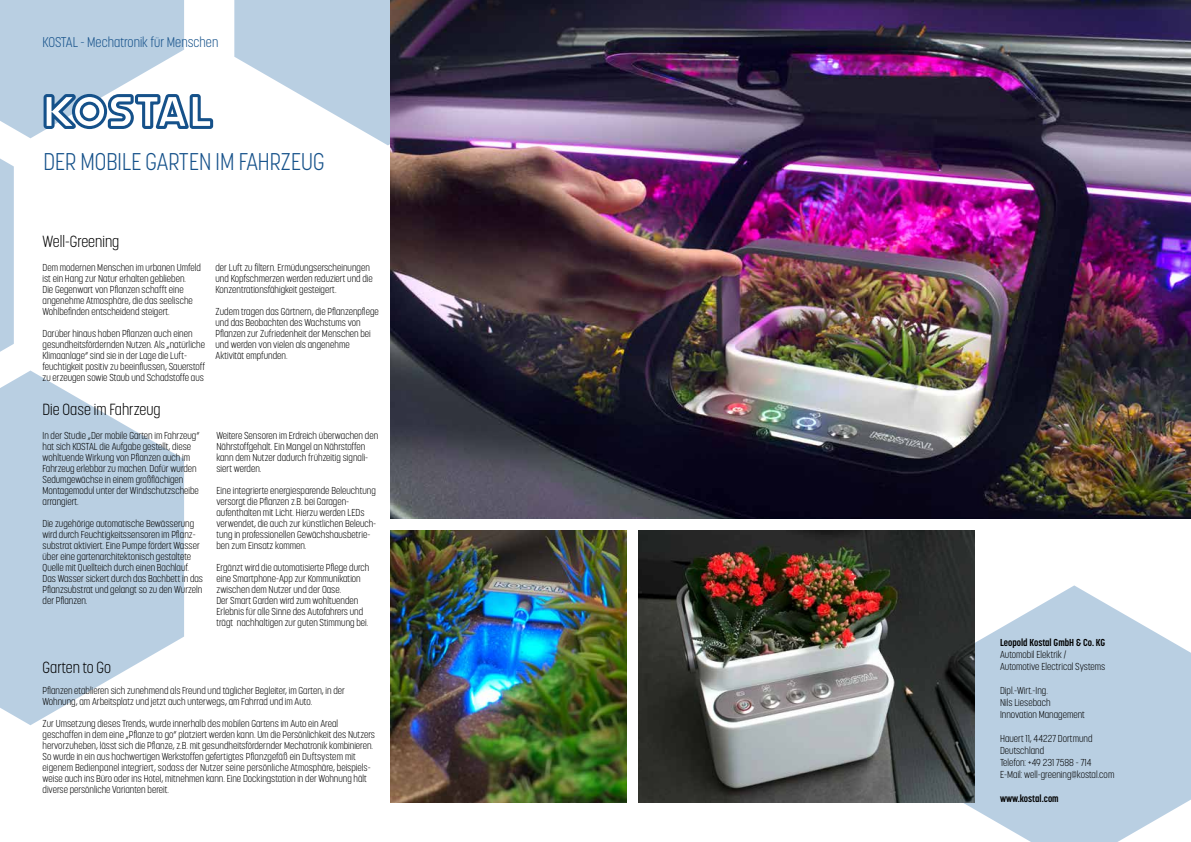
<style>
.page{position:relative;width:1191px;height:842px;background:#fff}
.page>*{position:absolute;margin:0;border:0;box-sizing:border-box;transform-origin:0 0}
.t1{font:300 24px "Korolev Condensed";color:#15518a}
.t2{font:300 16px "Korolev Condensed";color:#000}
.t3{font:300 14px "Korolev Condensed";color:#15518a}
.t4{font:300 10px/11px "Korolev Condensed";color:#000}
.t5{font:700 10px "Korolev Condensed";color:#000}
</style>
<div class="page">
<svg style="left:952px;top:585px;width:239px;height:257px;fill:#b9cfe2"></svg>
<svg style="left:0;top:432px;width:184px;height:293px;background:#c2d5e6"></svg>
<svg style="left:234px;top:0;width:156px;height:145px;fill:#b9cfe2"></svg>
<svg style="left:0;top:0;width:213px;height:432px"></svg>
<img style="left:638px;top:530px;width:336px;height:272px">
<img style="left:390px;top:0;width:801px;height:519px">
<img style="left:390px;top:530px;width:236px;height:272px">
<h3 class="t3" style="left:43px;top:34px;width:177px">KOSTAL - Mechatronik für Menschen</h3>
<h1 class="t1" style="left:43px;top:147px;width:282px">DER MOBILE GARTEN IM FAHRZEUG</h1>
<h2 class="t2" style="left:43px;top:232px;width:78px">Well-Greening</h2>
<p class="t4" style="left:43px;top:262px;width:160px">Dem modernen Menschen im urbanen Umfeld ist ein Hang zur Natur erhalten geblieben.<br>Die Gegenwart von Pflanzen schafft eine angenehme Atmosphäre, die das seelische Wohlbefinden entscheidend steigert.</p>
<p class="t4" style="left:43px;top:328px;width:164px">Darüber hinaus haben Pflanzen auch einen gesundheitsfördernden Nutzen. Als „natürliche Klimaanlage“ sind sie in der Lage die Luft&shy;feuchtigkeit positiv zu beeinflussen, Sauerstoff zu erzeugen sowie Staub und Schadstoffe aus</p>
<h2 class="t2" style="left:43px;top:400px;width:120px">Die Oase im Fahrzeug</h2>
<p class="t4" style="left:43px;top:430px;width:158px">In der Studie „Der mobile Garten im Fahrzeug“ hat sich KOSTAL die Aufgabe gestellt, diese wohltuende Wirkung von Pflanzen auch im Fahrzeug erlebbar zu machen. Dafür wurden Sedumgewächse in einem großflächigen Montagemodul unter der Windschutzscheibe arrangiert.</p>
<p class="t4" style="left:43px;top:518px;width:162px">Die zugehörige automatische Bewässerung wird durch Feuchtigkeitssensoren im Pflanz&shy;substrat aktiviert. Eine Pumpe fördert Wasser über eine gartenarchitektonisch gestaltete Quelle mit Quellteich durch einen Bachlauf.<br>Das Wasser sickert durch das Bachbett in das Pflanzsubstrat und gelangt so zu den Wurzeln der Pflanzen.</p>
<p class="t4" style="left:215px;top:262px;width:159px">der Luft zu filtern. Ermüdungserscheinungen und Kopfschmerzen werden reduziert und die<br>Konzentrationsfähigkeit gesteigert.</p>
<p class="t4" style="left:215px;top:306px;width:165px">Zudem tragen das Gärtnern, die Pflanzenpflege und das Beobachten des Wachstums von Pflanzen zur Zufriedenheit der Menschen bei und werden von vielen als angenehme Aktivität empfunden.</p>
<p class="t4" style="left:216px;top:430px;width:163px">Weitere Sensoren im Erdreich überwachen den Nährstoffgehalt. Ein Mangel an Nährstoffen kann dem Nutzer dadurch frühzeitig signali&shy;siert werden.</p>
<p class="t4" style="left:216px;top:485px;width:161px">Eine integrierte energiesparende Beleuchtung versorgt die Pflanzen z.B. bei Garagen&shy;aufenthalten mit Licht. Hierzu werden LEDs verwendet, die auch zur künstlichen Beleuch&shy;tung in professionellen Gewächshausbetrie&shy;ben zum Einsatz kommen.</p>
<p class="t4" style="left:216px;top:562px;width:154px">Ergänzt wird die automatisierte Pflege durch eine Smartphone-App zur Kommunikation zwischen dem Nutzer und der Oase.<br>Der Smart Garden wird zum wohltuenden Erlebnis für alle Sinne des Autofahrers und trägt nachhaltigen zur guten Stimmung bei.</p>
<h2 class="t2" style="left:43px;top:657px;width:70px">Garten to Go</h2>
<p class="t4" style="left:43px;top:685px;width:304px">Pflanzen etablieren sich zunehmend als Freund und täglicher Begleiter, im Garten, in der<br>Wohnung, am Arbeitsplatz und jetzt auch unterwegs, am Fahrrad und im Auto.</p>
<p class="t4" style="left:43px;top:718px;width:334px">Zur Umsetzung dieses Trends, wurde innerhalb des mobilen Gartens im Auto ein Areal geschaffen in dem eine „Pflanze to go“ platziert werden kann. Um die Persönlichkeit des Nutzers hervorzuheben, lässt sich die Pflanze, z.B. mit gesundheitsfördernder Mechatronik kombinieren.<br>So wurde in ein aus hochwertigen Werkstoffen gefertigtes Pflanzgefäß ein Duftsystem mit eigenem Bedienpanel integriert, sodass der Nutzer seine persönliche Atmosphäre, beispiels&shy;weise auch ins Büro oder ins Hotel, mitnehmen kann. Eine Dockingstation in der Wohnung hält diverse persönliche Varianten bereit.</p>
<p class="t5" style="left:1000px;top:637px;width:107px">Leopold Kostal GmbH &amp; Co. KG</p>
<p class="t4" style="left:1000px;top:649px;width:107px;line-height:12px">Automobil Elektrik /<br>Automotive Electrical Systems</p>
<p class="t4" style="left:1000px;top:685px;width:86px;line-height:12px">Dipl.-Wirt.-Ing.<br>Nils Liesebach<br>Innovation Management</p>
<p class="t4" style="left:1000px;top:733px;width:116px;line-height:12px">Hauert 11, 44227 Dortmund<br>Deutschland<br>Telefon: +49 231 7588 - 714<br>E-Mail: well-greening@kostal.com</p>
<p class="t5" style="left:1000px;top:793px;width:60px">www.kostal.com</p>
</div>
